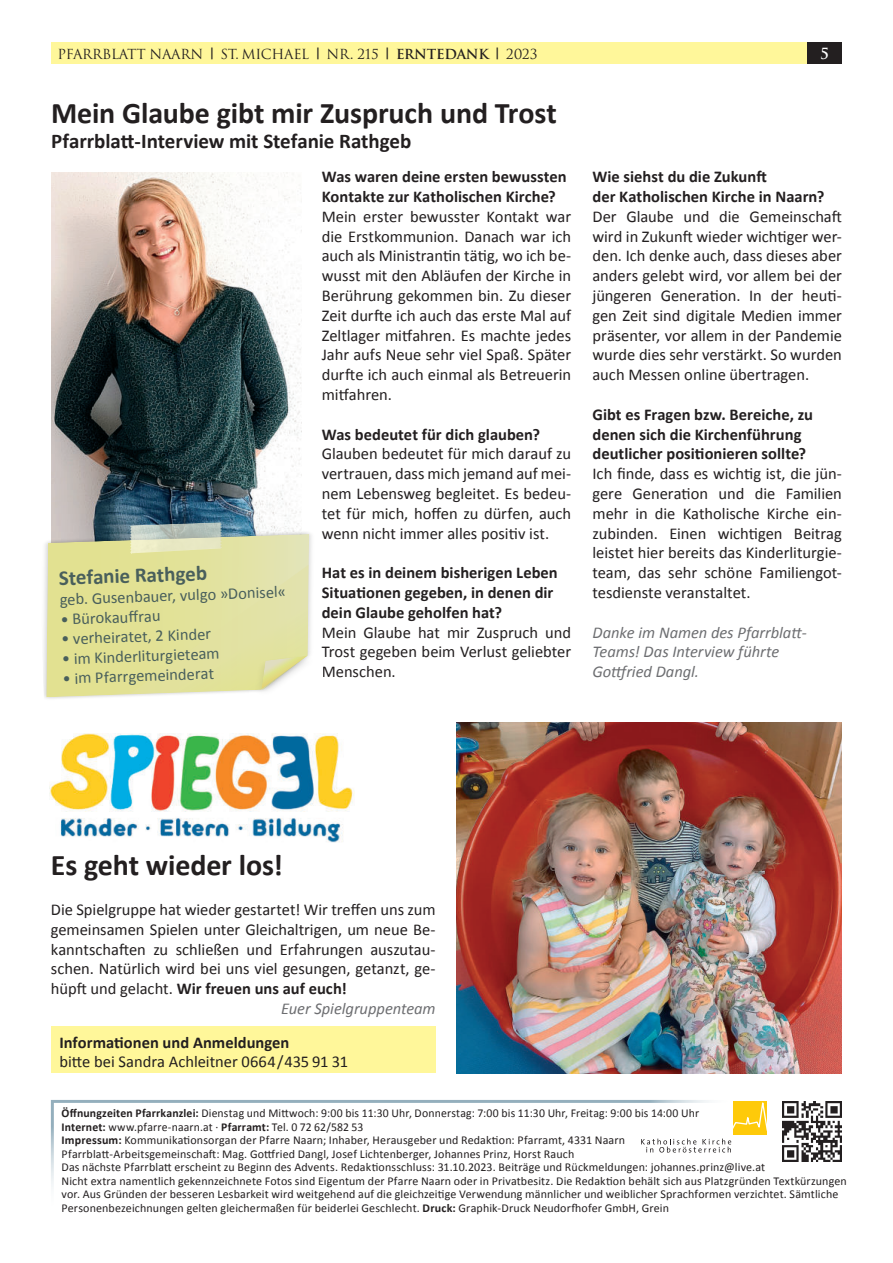
<style>
.page{position:relative;width:893px;height:1263px;background:#fff}
.page>*{position:absolute;margin:0;border:0;box-sizing:border-box;transform-origin:0 0}
.t1{font:700 30px "Calibri";letter-spacing:-.005em;color:#231f20}
.t2{font:700 21px "Calibri";letter-spacing:-.005em;color:#231f20}
.t3{font:700 21px "Calibri";color:#495f5c}
.t4{font:16.5px/19.8px "Calibri";letter-spacing:-.005em;color:#231f20;text-align:justify}
.t5{font:700 16.5px/19.8px "Calibri";color:#231f20}
.t6{font:16.5px "Calibri";color:#495f5c}
.t7{font:italic 16.5px/19.8px "Calibri";letter-spacing:-.005em;color:#6d6e71}
.t8{font:700 15px "Trajan";color:#fff}
.t9{font:13.5px "Trajan";letter-spacing:-.02em;color:#231f20}
.t10{font:12px/13.5px "Calibri";letter-spacing:.01em;color:#231f20}
.s1{font-family:"Calibri";font-weight:300}
.s2{font-weight:700}
.s3{font-weight:400}
</style>
<div class="page">
<div style="left:51px;top:43px;width:757px;height:21px;background:#fff79a"></div>
<div style="left:808px;top:43px;width:34px;height:21px;background:#231f20"></div>
<svg style="left:50px;top:1100px;width:682px;height:87px"></svg>
<div style="left:733px;top:1101px;width:33px;height:34px;background:#feca0a"></div>
<svg style="left:733px;top:1102px;width:33px;height:27px"></svg>
<svg style="left:641px;top:1138px;width:90px;height:14px"></svg>
<img style="left:782px;top:1101px;width:60px;height:60px">
<img style="left:51px;top:173px;width:250px;height:347px">
<div style="left:51px;top:1026px;width:385px;height:47px;background:#fff79a"></div>
<img style="left:49px;top:733px;width:306px;height:110px">
<img style="left:457px;top:722px;width:385px;height:351px">
<svg style="left:46px;top:520px;width:263px;height:177px;background:#dddea0"></svg>
<img style="left:131px;top:520px;width:91px;height:33px">
<p class="t9" style="left:57px;top:46px;width:482px">PFARRBLATT NAARN <span class="s1">|</span> ST. MICHAEL <span class="s1">|</span> NR. 215 <span class="s1">|</span> <span class="s2">ERNTEDANK</span> <span class="s1">|</span> 2023</p>
<p class="t8" style="left:821px;top:45px;width:10px">5</p>
<h1 class="t1" style="left:51px;top:102px;width:507px">Mein Glaube gibt mir Zuspruch und Trost</h1>
<p class="t2" style="left:51px;top:128px;width:362px">Pfarrblatt-Interview mit Stefanie Rathgeb</p>
<p class="t5" style="left:322px;top:168px;width:246px">Was waren deine ersten bewussten<br>Kontakte zur Katholischen Kirche?</p>
<p class="t4" style="left:322px;top:207px;width:251px">Mein erster bewusster Kontakt war die Erstkommunion. Danach war ich auch als Ministrantin tätig, wo ich be&shy;wusst mit den Abläufen der Kirche in Berührung gekommen bin. Zu dieser Zeit durfte ich auch das erste Mal auf Zeltlager mitfahren. Es machte jedes Jahr aufs Neue sehr viel Spaß. Später durfte ich auch einmal als Betreuerin mitfahren.</p>
<p class="t5" style="left:322px;top:426px;width:220px">Was bedeutet für dich glauben?</p>
<p class="t4" style="left:322px;top:444px;width:251px">Glauben bedeutet für mich darauf zu vertrauen, dass mich jemand auf mei&shy;nem Lebensweg begleitet. Es bedeu&shy;tet für mich, hoffen zu dürfen, auch wenn nicht immer alles positiv ist.</p>
<p class="t5" style="left:322px;top:564px;width:238px">Hat es in deinem bisherigen Leben<br>Situationen gegeben, in denen dir dein Glaube geholfen hat?</p>
<p class="t4" style="left:322px;top:623px;width:251px">Mein Glaube hat mir Zuspruch und Trost gegeben beim Verlust geliebter Menschen.</p>
<p class="t3" style="left:59px;top:571px;width:150px;rotate:-2deg">Stefanie Rathgeb</p>
<p class="t6" style="left:60px;top:592px;width:228px;rotate:-2deg">geb. Gusenbauer, vulgo »Donisel«</p>
<p class="t6" style="left:60px;top:609px;width:102px;rotate:-2deg">• Bürokauff rau</p>
<p class="t6" style="left:61px;top:631px;width:151px;rotate:-2deg">• verheiratet, 2 Kinder</p>
<p class="t6" style="left:62px;top:651px;width:159px;rotate:-2deg">• im Kinderliturgieteam</p>
<p class="t6" style="left:62px;top:671px;width:153px;rotate:-2deg">• im Pfarrgemeinderat</p>
<p class="t5" style="left:592px;top:167px;width:233px">Wie siehst du die Zukunft<br>der Katholischen Kirche in Naarn?</p>
<p class="t4" style="left:592px;top:206px;width:251px">Der Glaube und die Gemeinschaft wird in Zukunft wieder wichtiger wer&shy;den. Ich denke auch, dass dieses aber anders gelebt wird, vor allem bei der jüngeren Generation. In der heuti&shy;gen Zeit sind digitale Medien immer präsenter, vor allem in der Pandemie wurde dies sehr verstärkt. So wurden auch Messen online übertragen.</p>
<p class="t5" style="left:592px;top:404px;width:222px">Gibt es Fragen bzw. Bereiche, zu denen sich die Kirchenführung deutlicher positionieren sollte?</p>
<p class="t4" style="left:592px;top:464px;width:251px">Ich finde, dass es wichtig ist, die jün&shy;gere Generation und die Familien mehr in die Katholische Kirche ein&shy;zubinden. Einen wichtigen Beitrag leistet hier bereits das Kinderliturgie&shy;team, das sehr schöne Familiengot&shy;tesdienste veranstaltet.</p>
<p class="t7" style="left:592px;top:622px;width:216px">Danke im Namen des Pfarrblatt-<br>Teams! Das Interview führte<br>Gottfried Dangl.</p>
<h1 class="t1" style="left:51px;top:855px;width:233px">Es geht wieder los!</h1>
<p class="t4" style="left:51px;top:899px;width:386px">Die Spielgruppe hat wieder gestartet! Wir treffen uns zum</p>
<p class="t4" style="left:51px;top:920px;width:386px">gemeinsamen Spielen unter Gleichaltrigen, um neue Be-</p>
<p class="t4" style="left:51px;top:939px;width:386px">kanntschaften zu schließen und Erfahrungen auszutau-</p>
<p class="t4" style="left:51px;top:959px;width:386px">schen. Natürlich wird bei uns viel gesungen, getanzt, ge-</p>
<p class="t5" style="left:51px;top:980px;width:297px"><span class="s3">hüpft und gelacht.</span> Wir freuen uns auf euch!</p>
<p class="t7" style="left:281px;top:1000px;width:156px">Euer Spielgruppenteam</p>
<p class="t5" style="left:59px;top:1032px;width:232px">Informationen und Anmeldungen</p>
<p class="t4" style="left:59px;top:1052px;width:290px">bitte bei Sandra Achleitner 0664/435 91 31</p>
<p class="t10" style="left:62px;top:1107px;width:787px"><span class="s2">Öffnungzeiten Pfarrkanzlei:</span> Dienstag und Mittwoch: 9:00 bis 11:30 Uhr, Donnerstag: 7:00 bis 11:30 Uhr, Freitag: 9:00 bis 14:00 Uhr<br><span class="s2">Internet:</span> www.pfarre-naarn.at · <span class="s2">Pfarramt:</span> Tel. 0 72 62/582 53<br><span class="s2">Impressum:</span> Kommunikationsorgan der Pfarre Naarn; Inhaber, Herausgeber und Redaktion: Pfarramt, 4331 Naarn<br>Pfarrblatt-Arbeitsgemeinschaft: Mag. Gottfried Dangl, Josef Lichtenberger, Johannes Prinz, Horst Rauch<br>Das nächste Pfarrblatt erscheint zu Beginn des Advents. Redaktionsschluss: 31.10.2023. Beiträge und Rückmeldungen: johannes.prinz@live.at<br>Nicht extra namentlich gekennzeichnete Fotos sind Eigentum der Pfarre Naarn oder in Privatbesitz. Die Redaktion behält sich aus Platzgründen Textkürzungen vor. Aus Gründen der besseren Lesbarkeit wird weitgehend auf die gleichzeitige Verwendung männlicher und weiblicher Sprachformen verzichtet. Sämtliche Personenbezeich nungen gelten gleichermaßen für beiderlei Geschlecht. <span class="s2">Druck:</span> Graphik-Druck Neudorfhofer GmbH, Grein</p>
</div>
